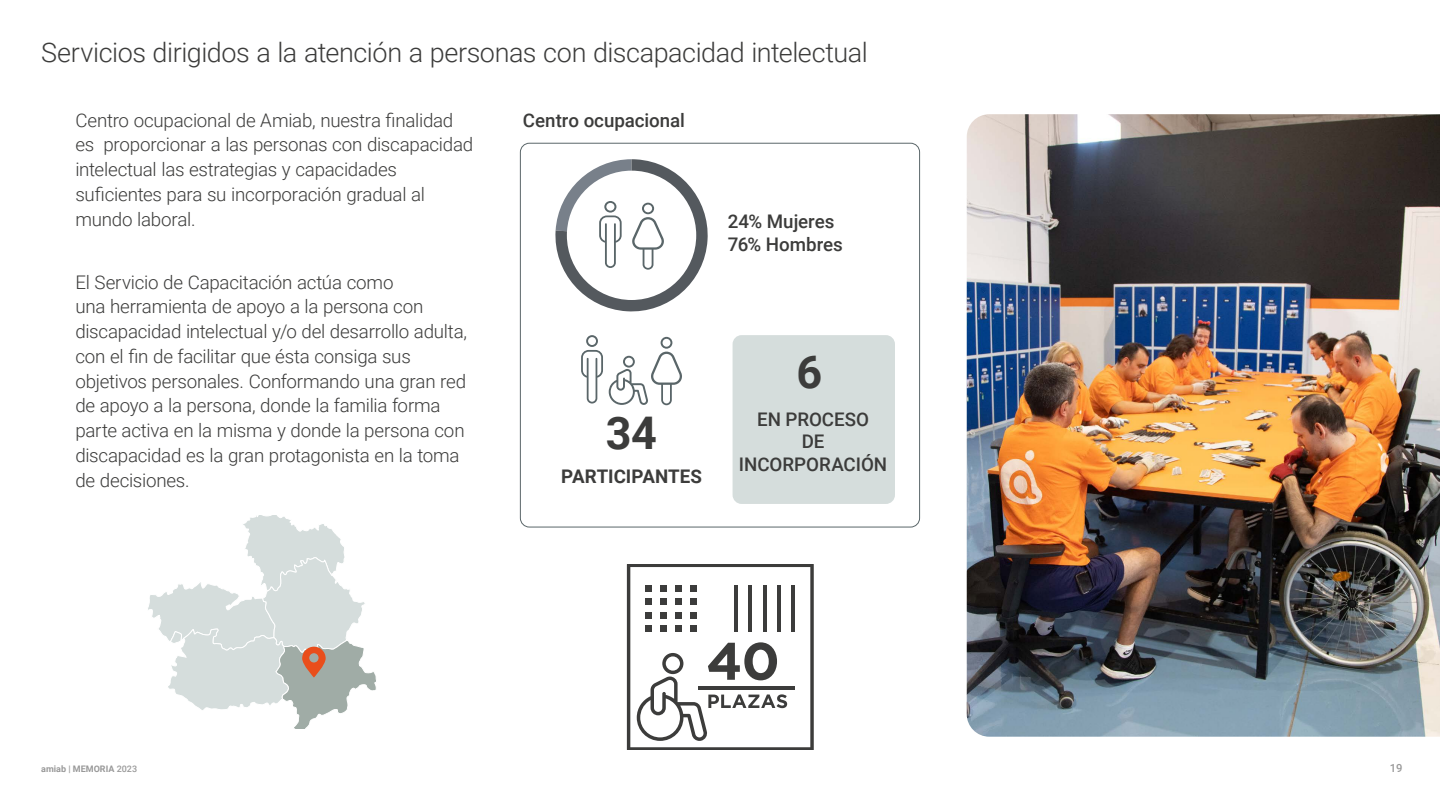
<style>
.page{position:relative;width:1440px;height:810px;background:#fff}
.page>*{position:absolute;margin:0;border:0;box-sizing:border-box;transform-origin:0 0}
.t1{font:700 45px "Roboto";color:#3c3c3b}
.t2{font:300 27px "Roboto";letter-spacing:-.015em;color:#3c3c3b}
.t3{font:300 18.75px/24.8px "Roboto";letter-spacing:-.015em;color:#3c3c3b}
.t4{font:500 18.75px/22.5px "Roboto";color:#3c3c3b}
.t5{font:700 18.75px "Roboto";color:#3c3c3b}
.t6{font:500 11.25px "Roboto";color:#999}
.t7{font:700 9px "Roboto";color:#999}
.s1{font-weight:500}
</style>
<div class="page">
<img style="left:967px;top:114px;width:473px;height:623px">
<svg style="left:627px;top:564px;width:187px;height:186px"></svg>
<svg style="left:148px;top:516px;width:228px;height:212px"></svg>
<svg style="left:609px;top:337px;width:73px;height:68px"></svg>
<svg style="left:581px;top:335px;width:22px;height:69px"></svg>
<svg style="left:555px;top:159px;width:153px;height:153px"></svg>
<div style="left:733px;top:335px;width:162px;height:169px;background:#d5dddc;border-radius:9px"></div>
<h2 class="t2" style="left:41px;top:33px;width:828px">Servicios dirigidos a la atención a personas con discapacidad intelectual</h2>
<p class="t3" style="left:75px;top:107px;width:399px">Centro ocupacional de Amiab, nuestra finalidad es proporcionar a las personas con discapacidad intelectual las estrategias y capacidades suficientes para su incorporación gradual al mundo laboral.</p>
<p class="t3" style="left:75px;top:269px;width:393px">El Servicio de Capacitación actúa como<br>una herramienta de apoyo a la persona con discapacidad intelectual y/o del desarrollo adulta, con el fin de facilitar que ésta consiga sus objetivos personales. Conformando una gran red de apoyo a la persona, donde la familia forma parte activa en la misma y donde la persona con discapacidad es la gran protagonista en la toma de decisiones.</p>
<p class="t4" style="left:523px;top:109px;width:164px">Centro ocupacional</p>
<p class="t4" style="left:728px;top:210px;width:116px">24% Mujeres<br>76% Hombres</p>
<h1 class="t1" style="left:606px;top:402px;width:53px">34</h1>
<p class="t5" style="left:561px;top:463px;width:142px">PARTICIPANTES</p>
<h1 class="t1" style="left:796px;top:340px;width:27px">6</h1>
<p class="t4" style="left:739px;top:407px;width:150px;text-align:center">EN PROCESO<br>DE<br>INCORPORACIÓN</p>
<p class="t7" style="left:41px;top:763px;width:97px">amiab | MEMORIA <span class="s1">2023</span></p>
<p class="t6" style="left:1390px;top:760px;width:14px">19</p>
</div>
